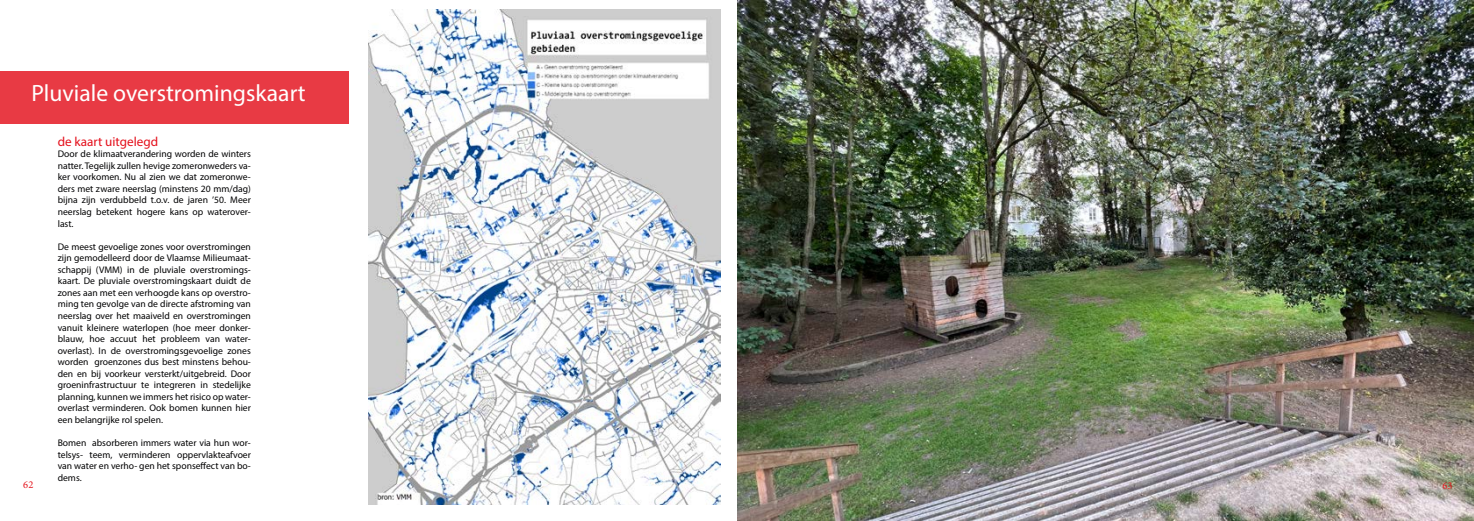
<style>
.page{position:relative;width:1474px;height:521px;background:#fff}
.page>*{position:absolute;margin:0;border:0;box-sizing:border-box;transform-origin:0 0}
.t1{font:23.62px "Myriad Pro";color:#fff}
.t2{font:13.12px "Myriad Pro";color:#e40f1b}
.t3{font:10.5px "Minion Pro";color:#e4151d}
.t4{font:9.62px/11.5px "Myriad Pro";color:#020203;text-align:justify}
</style>
<div class="page">
<img style="left:368px;top:10px;width:352px;height:495px">
<img style="left:737px;top:0;width:736px;height:521px">
<div style="left:0;top:71px;width:348px;height:52px;background:#e83a44"></div>
<h1 class="t1" style="left:32px;top:78px;width:276px">Pluviale overstromingskaart</h1>
<h2 class="t2" style="left:58px;top:133px;width:102px">de kaart uitgelegd</h2>
<p class="t4" style="left:58px;top:148px;width:195px">Door de klimaatverandering worden de winters natter. Tegelijk zullen hevige zomeronweders va&shy;ker voorkomen. Nu al zien we dat zomeronwe&shy;ders met zware neerslag (minstens 20 mm/dag) bijna zijn verdubbeld t.o.v. de jaren ’50. Meer neerslag betekent hogere kans op waterover&shy;last.</p>
<p class="t4" style="left:58px;top:240px;width:195px">De meest gevoelige zones voor overstromingen zijn gemodelleerd door de Vlaamse Milieumaat&shy;schappij (VMM) in de pluviale overstromings&shy;kaart. De pluviale overstromingskaart duidt de zones aan met een verhoogde kans op overstro&shy;ming ten gevolge van de directe afstroming van neerslag over het maaiveld en overstromingen vanuit kleinere waterlopen (hoe meer donker&shy;blauw, hoe accuut het probleem van water&shy;overlast). In de overstromingsgevoelige zones worden groenzones dus best minstens behou&shy;den en bij voorkeur versterkt/uitgebreid. Door groeninfrastructuur te integreren in stedelijke planning, kunnen we immers het risico op water&shy;overlast verminderen. Ook bomen kunnen hier een belangrijke rol spelen.</p>
<p class="t4" style="left:58px;top:437px;width:195px">Bomen absorberen immers water via hun wor&shy;telsys- teem, verminderen oppervlakteafvoer van water en verho- gen het sponseffect van bo&shy;dems.</p>
<p class="t3" style="left:23px;top:478px;width:12px">62</p>
<p class="t3" style="left:1442px;top:479px;width:12px">63</p>
</div>
